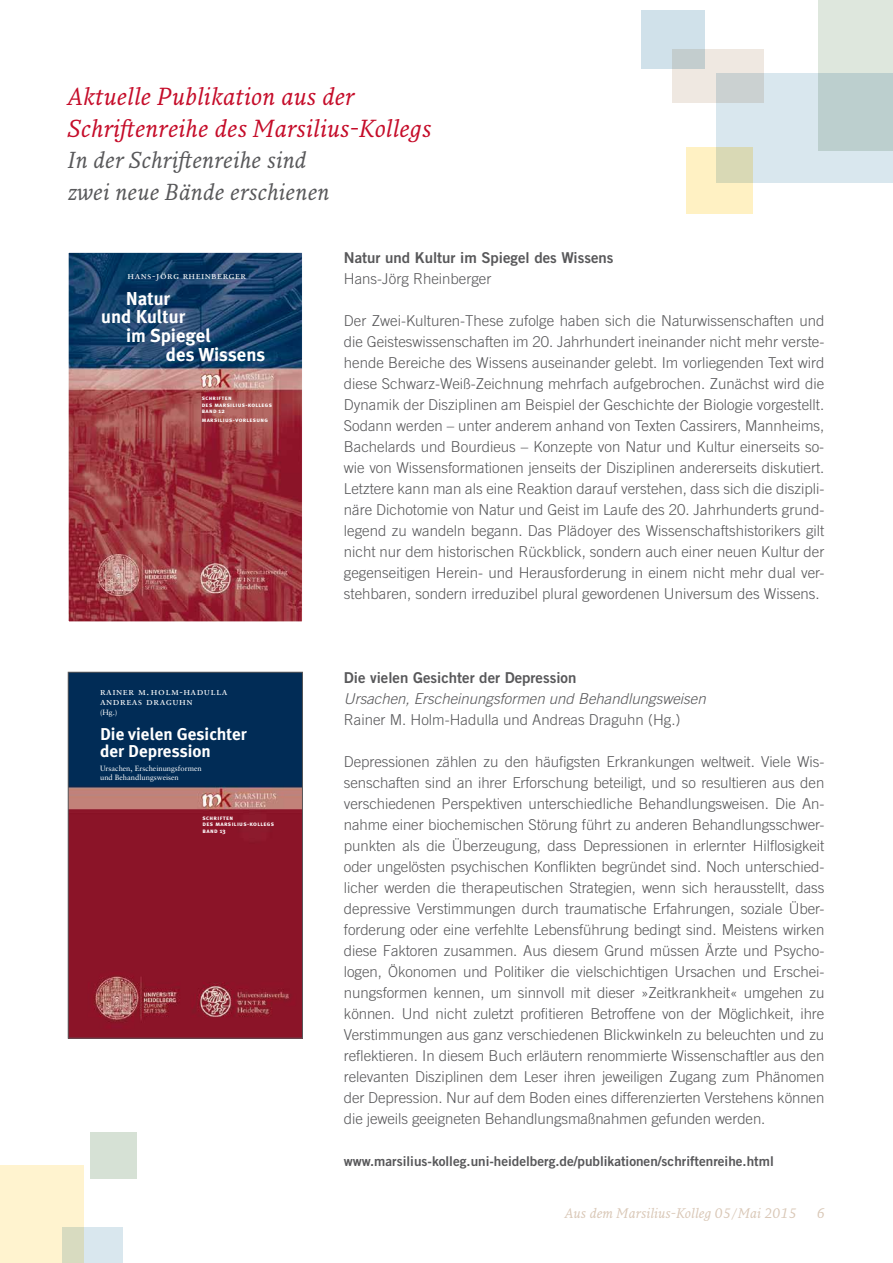
<style>
.page{position:relative;width:893px;height:1263px;background:#fff}
.page>*{position:absolute;margin:0;border:0;box-sizing:border-box;transform-origin:0 0}
.t1{font:italic 24px/31.5px "Fresco Pro";color:#c50c29}
.t2{font:italic 22.5px/31.5px "Fresco Pro";color:#58585a}
.t3{font:700 18.75px "Meta Plus";color:#fff}
.t4{font:700 17.1px/17.1px "Meta Plus";color:#fff}
.t5{font:300 15px/21px "Trade Gothic LT Pro";color:#58585a;text-align:justify}
.t6{font:15px "Trade Gothic LT Pro Bd 2";color:#58585a}
.t7{font:italic 300 15px "Trade Gothic LT Pro";color:#58585a}
.t8{font:13.5px "Trade Gothic LT Pro Bd 2";color:#58585a}
.t9{font:italic 13.5px "Fresco Pro";color:#d9c7b6}
.t10{font:10.2px/9.9px "Sabon Roman SC";letter-spacing:.05em;color:#fff}
.t11{font:9.9px "Sabon Roman SC";letter-spacing:.04em;color:#fff}
.t12{font:7.65px/9px "Sabon";color:#fff}
.t13{font:6.3px/6.3px "Meta Plus Bold Caps";letter-spacing:.05em;color:#fff}
.s1{font-family:"Meta Plus";font-weight:700}
</style>
<div class="page">
<img style="left:70px;top:254px;width:231px;height:366px">
<div style="left:68px;top:252px;width:235px;height:370px;border:1px solid #fff"></div>
<img style="left:70px;top:674px;width:231px;height:362px">
<div style="left:68px;top:672px;width:235px;height:366px;border:1px solid #58585a"></div>
<div style="left:716px;top:74px;width:177px;height:109px;background:#d9e7ee"></div>
<svg style="left:686px;top:147px;width:67px;height:66px;fill:#fff1c3"></svg>
<svg style="left:819px;top:0;width:74px;height:151px;fill:#bccfce"></svg>
<div style="left:641px;top:10px;width:63px;height:59px;background:#d0e1ea"></div>
<svg style="left:673px;top:49px;width:91px;height:54px;fill:#efe8e1"></svg>
<div style="left:0;top:1166px;width:83px;height:97px;background:#fff3cf"></div>
<svg style="left:62px;top:1227px;width:61px;height:36px;fill:#d9e7ee"></svg>
<div style="left:90px;top:1132px;width:47px;height:46px;background:#d6e1d5"></div>
<h1 class="t1" style="left:68px;top:80px;width:365px">Aktuelle Publikation aus der<br>Schriftenreihe des Marsilius-Kollegs</h1>
<h2 class="t2" style="left:68px;top:144px;width:263px">In der Schriftenreihe sind zwei neue Bände erschienen</h2>
<p class="t11" style="left:128px;top:269px;width:120px">hans-jörg rheinberger</p>
<p class="t3" style="left:126px;top:287px;width:46px">Natur</p>
<p class="t3" style="left:101px;top:306px;width:86px">und Kultur</p>
<p class="t3" style="left:126px;top:325px;width:87px">im Spiegel</p>
<p class="t3" style="left:166px;top:343px;width:101px">des Wissens</p>
<p class="t13" style="left:202px;top:395px;width:72px">schriften<br>des marsilius-kollegs band <span class="s1">12</span></p>
<p class="t13" style="left:202px;top:416px;width:68px">marsilius-vorlesung</p>
<p class="t10" style="left:100px;top:687px;width:129px">rainer m.holm-hadulla andreas draguhn</p>
<p class="t12" style="left:100px;top:708px;width:19px">(Hg.)</p>
<p class="t4" style="left:100px;top:725px;width:148px">Die vielen Gesichter der Depression</p>
<p class="t12" style="left:100px;top:764px;width:103px">Ursachen, Erscheinungsformen und Behandlungsweisen</p>
<p class="t13" style="left:203px;top:815px;width:73px">schriften<br>des marsilius-kollegs band <span class="s1">13</span></p>
<p class="t6" style="left:344px;top:248px;width:271px">Natur und Kultur im Spiegel des Wissens</p>
<p class="t5" style="left:344px;top:267px;width:149px">Hans-Jörg Rheinberger</p>
<p class="t5" style="left:344px;top:309px;width:482px">Der Zwei-Kulturen-These zufolge haben sich die Naturwissenschaften und die Geisteswissenschaften im 20. Jahrhundert ineinander nicht mehr verste&shy;hende Bereiche des Wissens auseinander gelebt. Im vorliegenden Text wird diese Schwarz-Weiß-Zeichnung mehrfach aufgebrochen. Zunächst wird die Dynamik der Disziplinen am Beispiel der Geschichte der Biologie vorgestellt.<br>Sodann werden – unter anderem anhand von Texten Cassirers, Mannheims, Bachelards und Bourdieus – Konzepte von Natur und Kultur einerseits so&shy;wie von Wissensformationen jenseits der Disziplinen andererseits diskutiert.<br>Letztere kann man als eine Reaktion darauf verstehen, dass sich die diszipli&shy;näre Dichotomie von Natur und Geist im Laufe des 20. Jahrhunderts grund&shy;legend zu wandeln begann. Das Plädoyer des Wissenschaftshistorikers gilt nicht nur dem historischen Rückblick, sondern auch einer neuen Kultur der gegenseitigen Herein- und Herausforderung in einem nicht mehr dual ver&shy;stehbaren, sondern irreduzibel plural gewordenen Universum des Wissens.</p>
<p class="t6" style="left:344px;top:668px;width:234px">Die vielen Gesichter der Depression</p>
<p class="t7" style="left:344px;top:689px;width:363px">Ursachen, Erscheinungsformen und Behandlungsweisen</p>
<p class="t5" style="left:344px;top:708px;width:338px">Rainer M. Holm-Hadulla und Andreas Draguhn (Hg.)</p>
<p class="t5" style="left:344px;top:750px;width:482px">Depressionen zählen zu den häufigsten Erkrankungen weltweit. Viele Wis&shy;senschaften sind an ihrer Erforschung beteiligt, und so resultieren aus den verschiedenen Perspektiven unterschiedliche Behandlungsweisen. Die An&shy;nahme einer biochemischen Störung führt zu anderen Behandlungsschwer&shy;punkten als die Überzeugung, dass Depressionen in erlernter Hilflosigkeit oder ungelösten psychischen Konflikten begründet sind. Noch unterschied&shy;licher werden die therapeutischen Strategien, wenn sich herausstellt, dass depressive Verstimmungen durch traumatische Erfahrungen, soziale Über&shy;forderung oder eine verfehlte Lebensführung bedingt sind. Meistens wirken diese Faktoren zusammen. Aus diesem Grund müssen Ärzte und Psycho&shy;logen, Ökonomen und Politiker die vielschichtigen Ursachen und Erschei&shy;nungsformen kennen, um sinnvoll mit dieser »Zeitkrankheit« umgehen zu können. Und nicht zuletzt profitieren Betroffene von der Möglichkeit, ihre Verstimmungen aus ganz verschiedenen Blickwinkeln zu beleuchten und zu reflektieren. In diesem Buch erläutern renommierte Wissenschaftler aus den relevanten Disziplinen dem Leser ihren jeweiligen Zugang zum Phänomen der Depression. Nur auf dem Boden eines differenzierten Verstehens können die jeweils geeigneten Behandlungsmaßnahmen gefunden werden.</p>
<p class="t8" style="left:344px;top:1152px;width:431px">www.marsilius-kolleg.uni-heidelberg.de/publikationen/schriftenreihe.html</p>
<p class="t9" style="left:565px;top:1205px;width:233px">Aus dem Marsilius-Kolleg 05/Mai 2015</p>
<p class="t9" style="left:817px;top:1205px;width:10px">6</p>
</div>
